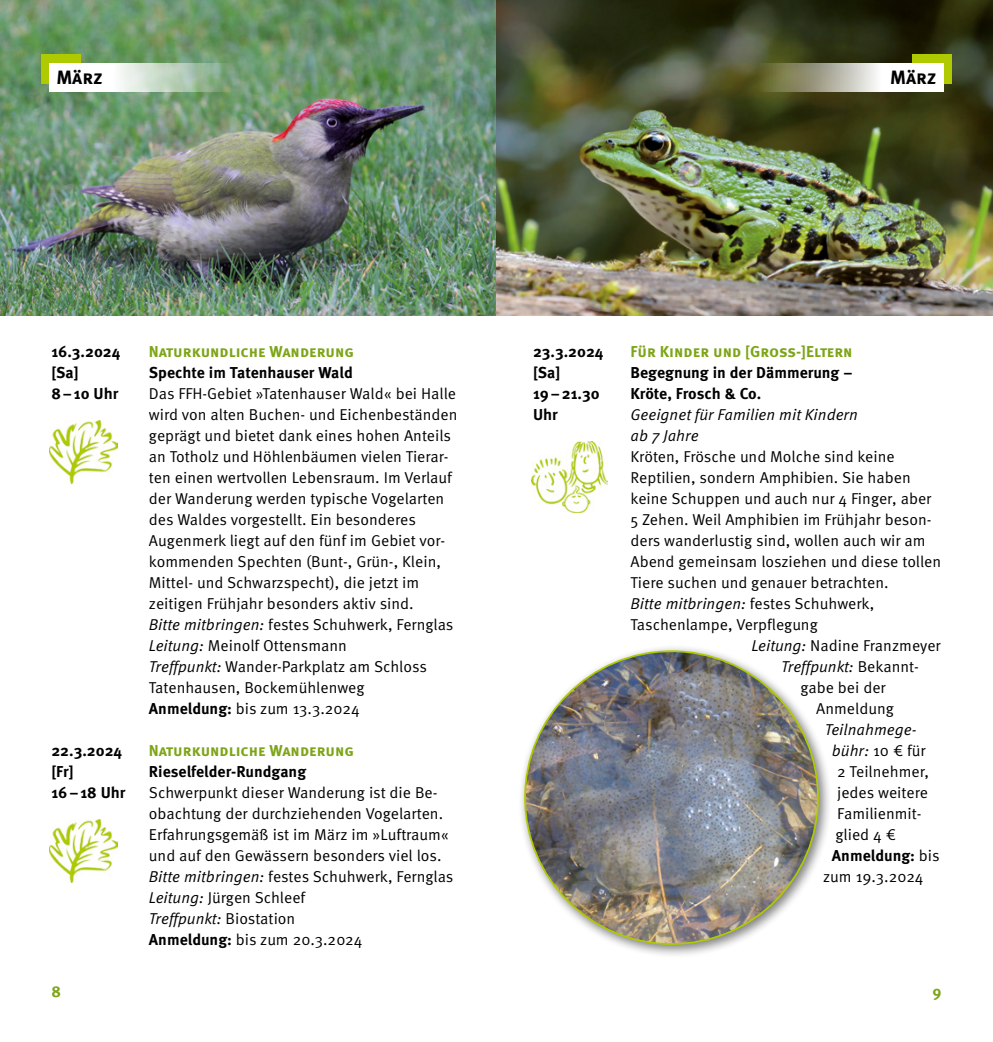
<style>
.page{position:relative;width:993px;height:1042px;background:#fff}
.page>*{position:absolute;margin:0;border:0;box-sizing:border-box;transform-origin:0 0}
.t1{font:700 19.25px "Meta Pro";color:#000}
.Lauftext_oE{font:15.75px/21px "Meta Pro Norm";color:#000}
.Lauftext_oE-2{font:700 15.75px/21px "Meta Pro";color:#000}
.Lauftext_oE-3{font:15.75px/21px "Meta Pro Norm Ita";color:#000}
.Lauftext_oE-4{font:700 15.75px "Meta Pro";color:#7da516}
.head2_Titel{font:700 15.75px "Meta Pro";color:#7da516}
.s1{font-family:"Meta Pro Norm Ita"}
.s2{font-family:"Meta Pro";font-weight:700}
.s3{font-family:"Meta Pro Norm"}
</style>
<div class="page">
<img style="left:0;top:0;width:992px;height:315px">
<div style="left:911px;top:55px;width:40px;height:29px;background:#afca00"></div>
<div style="left:41px;top:55px;width:40px;height:29px;background:#afca00"></div>
<svg style="left:50px;top:63px;width:205px;height:28px"></svg>
<svg style="left:737px;top:63px;width:206px;height:28px"></svg>
<div style="left:517px;top:644px;width:314px;height:314px;background:#000;opacity:.5"></div>
<img style="left:525px;top:651px;width:292px;height:293px;border-radius:146px">
<img style="left:50px;top:420px;width:67px;height:63px">
<img style="left:50px;top:819px;width:67px;height:63px">
<img style="left:531px;top:442px;width:76px;height:70px">
<p class="t1" style="left:56px;top:62px;width:48px">März</p>
<p class="t1" style="left:889px;top:62px;width:48px">März</p>
<p class="Lauftext_oE-2" style="left:51px;top:340px;width:70px">16.3.2024</p>
<p class="Lauftext_oE-2" style="left:51px;top:361px;width:29px">[Sa]</p>
<p class="Lauftext_oE-2" style="left:51px;top:382px;width:69px">8–10 Uhr</p>
<p class="Lauftext_oE-2" style="left:51px;top:739px;width:72px">22.3.2024</p>
<p class="Lauftext_oE-2" style="left:51px;top:760px;width:24px">[Fr]</p>
<p class="Lauftext_oE-2" style="left:51px;top:781px;width:76px">16–18 Uhr</p>
<p class="Lauftext_oE-4" style="left:149px;top:339px;width:206px">Naturkundliche Wanderung</p>
<p class="Lauftext_oE-2" style="left:149px;top:361px;width:205px">Spechte im Tatenhauser Wald</p>
<p class="Lauftext_oE" style="left:149px;top:382px;width:310px">Das FFH-Gebiet »Tatenhauser Wald« bei Halle wird von alten Buchen- und Eichenbeständen geprägt und bietet dank eines hohen Anteils an Totholz und Höhlenbäumen vielen Tierar&shy;ten einen wertvollen Lebensraum. Im Verlauf der Wanderung werden typische Vogelarten des Waldes vorgestellt. Ein besonderes Augenmerk liegt auf den fünf im Gebiet vor&shy;kommenden Spechten (Bunt-, Grün-, Klein, Mittel- und Schwarzspecht), die jetzt im zeitigen Frühjahr besonders aktiv sind.</p>
<p class="Lauftext_oE" style="left:149px;top:613px;width:306px"><span class="s1">Bitte mitbringen:</span> festes Schuhwerk, Fernglas</p>
<p class="Lauftext_oE" style="left:149px;top:634px;width:199px"><span class="s1">Leitung:</span> Meinolf Ottensmann</p>
<p class="Lauftext_oE" style="left:149px;top:655px;width:279px"><span class="s1">Treffpunkt:</span> Wander-Parkplatz am Schloss<br>Tatenhausen, Bockemühlenweg</p>
<p class="Lauftext_oE" style="left:149px;top:697px;width:212px"><span class="s2">Anmeldung:</span> bis zum 13.3.2024</p>
<p class="Lauftext_oE-4" style="left:149px;top:738px;width:206px">Naturkundliche Wanderung</p>
<p class="Lauftext_oE-2" style="left:149px;top:760px;width:159px">Rieselfelder-Rundgang</p>
<p class="Lauftext_oE" style="left:149px;top:781px;width:301px">Schwerpunkt dieser Wanderung ist die Be&shy;obachtung der durchziehenden Vogelarten.<br>Erfahrungsgemäß ist im März im »Luftraum« und auf den Gewässern besonders viel los.</p>
<p class="Lauftext_oE" style="left:149px;top:865px;width:306px"><span class="s1">Bitte mitbringen:</span> festes Schuhwerk, Fernglas</p>
<p class="Lauftext_oE" style="left:149px;top:886px;width:158px"><span class="s1">Leitung:</span> Jürgen Schleef</p>
<p class="Lauftext_oE-3" style="left:149px;top:907px;width:148px">Treffpunkt: <span class="s3">Biostation</span></p>
<p class="Lauftext_oE" style="left:149px;top:928px;width:215px"><span class="s2">Anmeldung:</span> bis zum 20.3.2024</p>
<p class="Lauftext_oE-2" style="left:533px;top:340px;width:72px">23.3.2024</p>
<p class="Lauftext_oE-2" style="left:533px;top:361px;width:29px">[Sa]</p>
<p class="Lauftext_oE-2" style="left:533px;top:382px;width:68px">19–21.30<br>Uhr</p>
<p class="Lauftext_oE-4" style="left:630px;top:339px;width:223px">Für Kinder und [Gross-]Eltern</p>
<p class="Lauftext_oE-2" style="left:630px;top:361px;width:223px">Begegnung in der Dämmerung –<br>Kröte, Frosch &amp; Co.</p>
<p class="Lauftext_oE-3" style="left:630px;top:403px;width:229px">Geeignet für Familien mit Kindern ab 7 Jahre</p>
<p class="Lauftext_oE" style="left:630px;top:445px;width:312px">Kröten, Frösche und Molche sind keine Reptilien, sondern Amphibien. Sie haben keine Schuppen und auch nur 4 Finger, aber 5 Zehen. Weil Amphibien im Frühjahr beson&shy;ders wanderlustig sind, wollen auch wir am Abend gemeinsam losziehen und diese tollen Tiere suchen und genauer betrachten.</p>
<p class="Lauftext_oE" style="left:630px;top:592px;width:245px"><span class="s1">Bitte mitbringen:</span> festes Schuhwerk,<br>Taschenlampe, Verpflegung</p>
<p class="Lauftext_oE" style="left:751px;top:634px;width:191px"><span class="s1">Leitung:</span> Nadine Franzmeyer</p>
<p class="Lauftext_oE-3" style="left:781px;top:655px;width:139px">Treffpunkt: <span class="s3">Bekannt-</span></p>
<p class="Lauftext_oE" style="left:800px;top:676px;width:87px">gabe bei der</p>
<p class="Lauftext_oE" style="left:816px;top:697px;width:79px">Anmeldung</p>
<p class="Lauftext_oE-3" style="left:824px;top:718px;width:93px">Teilnahmege-</p>
<p class="Lauftext_oE" style="left:831px;top:739px;width:95px"><span class="s1">bühr:</span> 10 € für</p>
<p class="Lauftext_oE" style="left:837px;top:760px;width:93px">2 Teilnehmer,</p>
<p class="Lauftext_oE" style="left:837px;top:781px;width:92px">jedes weitere</p>
<p class="Lauftext_oE" style="left:837px;top:802px;width:86px">Familienmit-</p>
<p class="Lauftext_oE" style="left:835px;top:823px;width:62px">glied 4 €</p>
<p class="Lauftext_oE" style="left:823px;top:844px;width:118px;text-indent:9px"><span class="s2">Anmeldung:</span> bis zum 19.3.2024</p>
<p class="head2_Titel" style="left:51px;top:979px;width:11px">8</p>
<p class="head2_Titel" style="left:932px;top:979px;width:10px">9</p>
</div>
